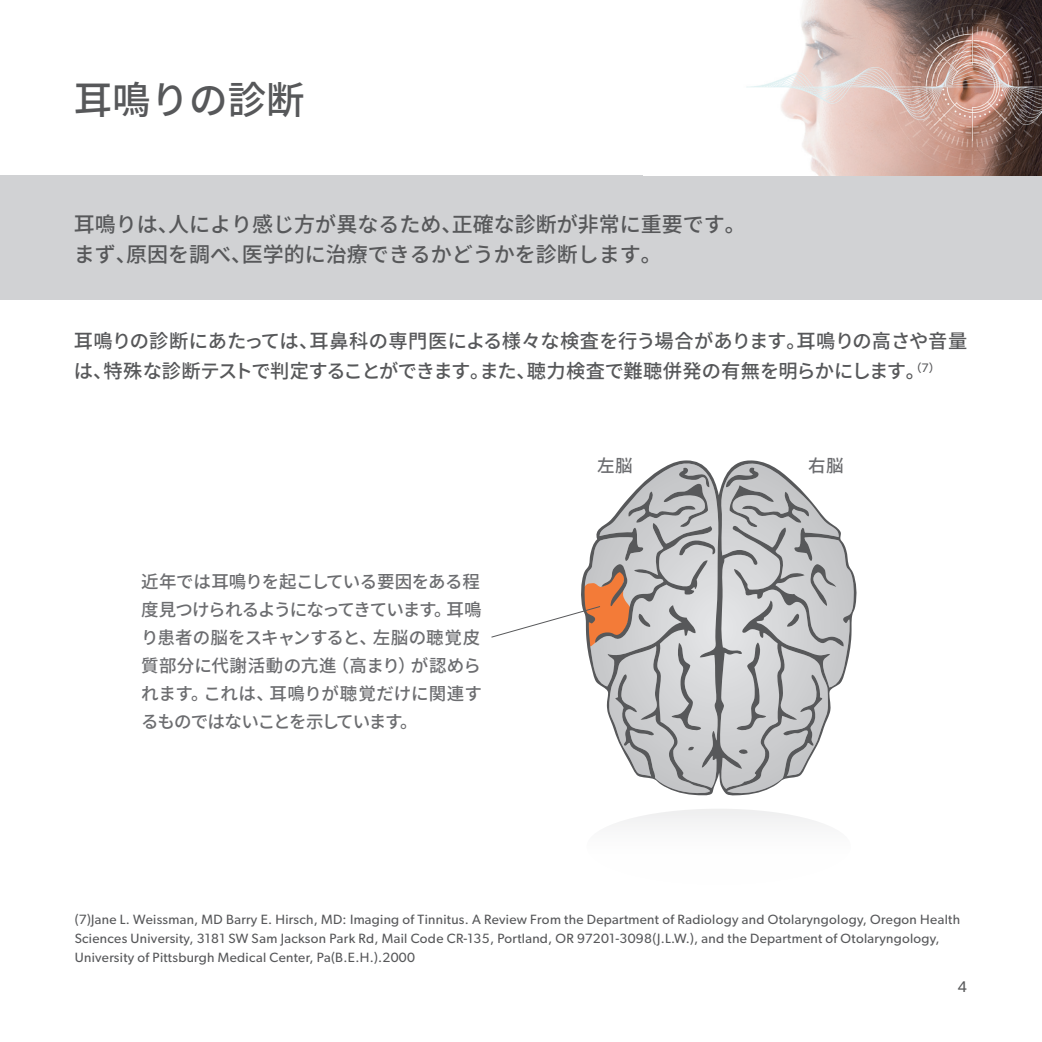
<style>
.page{position:relative;width:1042px;height:1042px;background:#fff}
.page>*{position:absolute;margin:0;border:0;box-sizing:border-box;transform-origin:0 0}
.t1{font:500 38.5px "Source Han Sans";color:#57585a}
.t2{font:500 21px/29.8px "Source Han Sans";color:#57585a}
.t3{font:500 19.25px/29.8px "Source Han Sans";letter-spacing:-.01em;color:#57585a}
.t4{font:500 17.5px/28px "Source Han Sans";letter-spacing:-.025em;color:#6c6d70;text-align:justify}
.t5{font:15.4px "Gibson";color:#57585a}
.t6{font:13.47px/19.2px "Gibson";letter-spacing:.025em;color:#57585a}
</style>
<div class="page">
<div style="left:0;top:175px;width:1042px;height:124px;background:#d1d2d4"></div>
<img style="left:747px;top:0;width:295px;height:175px">
<svg style="left:615px;top:809px;width:207px;height:15px"></svg>
<svg style="left:585px;top:460px;width:272px;height:336px"></svg>
<svg style="left:491px;top:570px;width:140px;height:78px"></svg>
<h1 class="t1" style="left:74px;top:78px;width:232px">耳鳴りの診断</h1>
<h2 class="t2" style="left:74px;top:210px;width:674px">耳鳴りは、人により感じ方が異なるため、正確な診断が非常に重要です。まず、原因を調べ、医学的に治療できるかどうかを診断します。</h2>
<h3 class="t3" style="left:74px;top:327px;width:895px">耳鳴りの診断にあたっては、耳鼻科の専門医による様々な検査を行う場合があります。耳鳴りの高さや音量は、特殊な診断テストで判定することができます。また、聴力検査で難聴併発の有無を明らかにします。<sup>（</sup><sup>7</sup><sup>）</sup></h3>
<p class="t4" style="left:141px;top:568px;width:342px">近年では耳鳴りを起こしている要因をある程度見つけられるようになってきています。耳鳴り患者の脳をスキャンすると、左脳の聴覚皮質部分に代謝活動の亢進（高まり）が認められます。これは、耳鳴りが聴覚だけに関連するものではないことを示しています。</p>
<p class="t4" style="left:597px;top:452px;width:37px">左脳</p>
<p class="t4" style="left:808px;top:452px;width:37px">右脳</p>
<p class="t6" style="left:75px;top:909px;width:887px">(7)Jane L. Weissman, MD Barry E. Hirsch, MD: Imaging of Tinnitus. A Review From the Department of Radiology and Otolaryngology, Oregon Health<br>Sciences University, 3181 SW Sam Jackson Park Rd, Mail Code CR-135, Portland, OR 97201-3098(J.L.W.), and the Department of Otolaryngology,<br>University of Pittsburgh Medical Center, Pa(B.E.H.).2000</p>
<p class="t5" style="left:958px;top:977px;width:11px">4</p>
</div>
